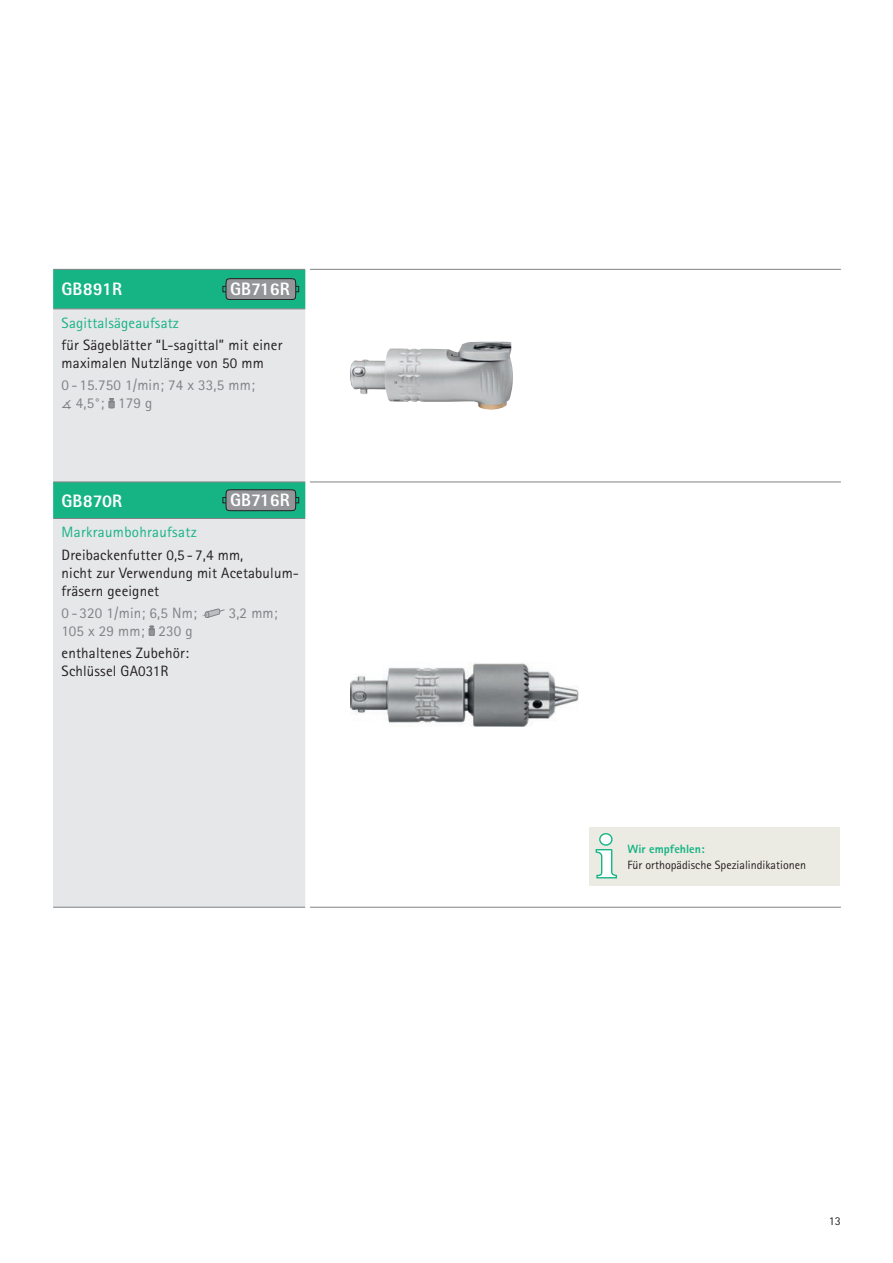
<style>
.page{position:relative;width:893px;height:1263px;background:#fff}
.page>*{position:absolute;margin:0;border:0;box-sizing:border-box;transform-origin:0 0}
.t1{font:800 18px "Rotis Sans Serif Pro";color:#fff}
.t2{font:15px/18px "Rotis Sans Serif Pro";letter-spacing:.01em;color:#231f20}
.t3{font:15px/18px "Rotis Sans Serif Pro";letter-spacing:.01em;color:#808285}
.t4{font:15px "Rotis Sans Serif Pro";letter-spacing:.015em;color:#16b484}
.t5{font:12px "Rotis Sans Serif Pro";color:#231f20}
.t6{font:800 12px "Rotis Sans Serif Pro";color:#16b484}
.s1{font-family:"STIX General"}
</style>
<div class="page">
<div style="left:53px;top:270px;width:252px;height:38px;background:#16b484"></div>
<div style="left:53px;top:309px;width:252px;height:598px;background:#e6e7e9"></div>
<hr style="left:310px;top:269px;width:531px;height:1px;background:#808285">
<hr style="left:310px;top:482px;width:531px;height:1px;background:#808285">
<hr style="left:310px;top:907px;width:531px;height:1px;background:#808285">
<hr style="left:53px;top:269px;width:252px;height:1px;background:#808285">
<hr style="left:53px;top:482px;width:252px;height:1px;background:#808285">
<hr style="left:53px;top:907px;width:252px;height:1px;background:#808285">
<hr style="left:53px;top:308px;width:252px;height:1px;background:#808285">
<hr style="left:53px;top:518px;width:252px;height:1px;background:#808285">
<svg style="left:223px;top:278px;width:76px;height:22px;background:#7d8a89"></svg>
<img style="left:350px;top:342px;width:163px;height:68px">
<svg style="left:109px;top:398px;width:5px;height:10px"></svg>
<svg style="left:223px;top:489px;width:76px;height:22px;background:#7c8a89"></svg>
<img style="left:350px;top:663px;width:228px;height:63px">
<svg style="left:201px;top:609px;width:24px;height:9px"></svg>
<svg style="left:149px;top:626px;width:6px;height:10px"></svg>
<div style="left:589px;top:828px;width:251px;height:58px;background:#ebeae3"></div>
<svg style="left:595px;top:833px;width:23px;height:46px"></svg>
<p class="t1" style="left:62px;top:278px;width:62px">GB891R</p>
<p class="t1" style="left:230px;top:277px;width:61px">GB716R</p>
<p class="t4" style="left:62px;top:314px;width:119px">Sagittalsägeaufsatz</p>
<p class="t2" style="left:62px;top:336px;width:222px">für Sägeblätter “L-sagittal” mit einer maximalen Nutzlänge von 50 mm</p>
<p class="t3" style="left:62px;top:376px;width:195px">0 - 15.750 1/min; 74 x 33,5 mm; <span class="s1">∡</span> 4,5°; 179 g</p>
<p class="t1" style="left:62px;top:489px;width:62px">GB870R</p>
<p class="t1" style="left:230px;top:489px;width:61px">GB716R</p>
<p class="t4" style="left:62px;top:523px;width:137px">Markraumbohraufsatz</p>
<p class="t2" style="left:62px;top:546px;width:239px">Dreibackenfutter 0,5 - 7,4 mm,<br>nicht zur Verwendung mit Acetabulum&shy;fräsern geeignet</p>
<p class="t3" style="left:62px;top:604px;width:137px">0 - 320 1/min; 6,5 Nm;</p>
<p class="t3" style="left:229px;top:604px;width:50px">3,2 mm;</p>
<p class="t3" style="left:62px;top:622px;width:132px">105 x 29 mm; 230 g</p>
<p class="t2" style="left:62px;top:644px;width:129px">enthaltenes Zubehör:<br>Schlüssel GA031R</p>
<p class="t6" style="left:627px;top:841px;width:79px">Wir empfehlen:</p>
<p class="t5" style="left:627px;top:858px;width:180px">Für orthopädische Spezialindikationen</p>
<p class="t5" style="left:829px;top:1213px;width:13px">13</p>
</div>
